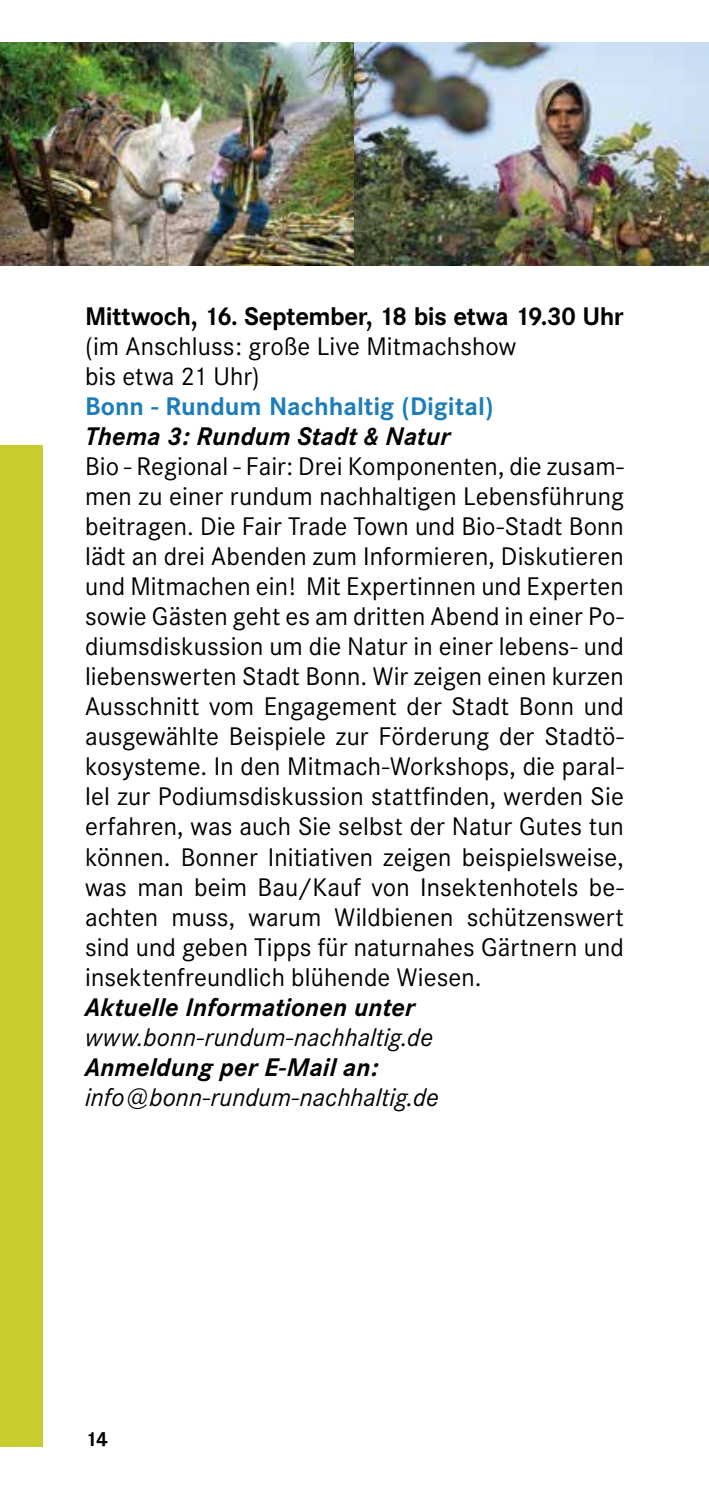
<style>
.page{position:relative;width:709px;height:1489px;background:#fff}
.page>*{position:absolute;margin:0;border:0;box-sizing:border-box;transform-origin:0 0}
.t1{font:25px/30px "Corporate SBQ";letter-spacing:.005em;color:#000}
.t2{font:italic 700 25px "Corporate SBQ";letter-spacing:.005em;color:#000}
.t3{font:italic 25px "Corporate SBQ";letter-spacing:.005em;color:#000}
.t4{font:700 25px "Corporate SBQ";letter-spacing:-.02em;color:#000}
.t5{font:700 25px "Corporate SBQ";color:#1d7dba}
.t6{font:700 20px "Corporate SBQ";color:#000}
</style>
<div class="page">
<div style="left:0;top:445px;width:43px;height:1001px;background:#c7cd2e"></div>
<img style="left:0;top:43px;width:709px;height:222px">
<p class="t4" style="left:85px;top:301px;width:540px">Mittwoch, 16. September, 18 bis etwa 19.30 Uhr</p>
<p class="t1" style="left:85px;top:332px;width:433px">(im Anschluss: große Live Mitmachshow bis etwa 21 Uhr)</p>
<p class="t5" style="left:85px;top:391px;width:410px">Bonn - Rundum Nachhaltig (Digital)</p>
<p class="t2" style="left:85px;top:421px;width:367px">Thema 3: Rundum Stadt &amp; Natur</p>
<p class="t1" style="left:85px;top:452px;width:540px;text-align:justify">Bio - Regional - Fair: Drei Komponenten, die zusam&shy;men zu einer rundum nachhaltigen Lebensführung beitragen. Die Fair Trade Town und Bio-Stadt Bonn lädt an drei Abenden zum Informieren, Diskutieren und Mitmachen ein! Mit Expertinnen und Experten sowie Gästen geht es am dritten Abend in einer Po&shy;diumsdiskussion um die Natur in einer lebens- und liebenswerten Stadt Bonn. Wir zeigen einen kurzen Ausschnitt vom Engagement der Stadt Bonn und ausgewählte Beispiele zur Förderung der Stadtö&shy;kosysteme. In den Mitmach-Workshops, die paral&shy;lel zur Podiumsdiskussion stattfinden, werden Sie erfahren, was auch Sie selbst der Natur Gutes tun können. Bonner Initiativen zeigen beispielsweise, was man beim Bau/Kauf von Insektenhotels be&shy;achten muss, warum Wildbienen schützenswert sind und geben Tipps für naturnahes Gärtnern und insektenfreundlich blühende Wiesen.</p>
<p class="t2" style="left:85px;top:991px;width:331px">Aktuelle Informationen unter</p>
<p class="t3" style="left:85px;top:1021px;width:349px">www.bonn-rundum-nachhaltig.de</p>
<p class="t2" style="left:85px;top:1051px;width:295px">Anmeldung per E-Mail an:</p>
<p class="t3" style="left:85px;top:1081px;width:355px">info@bonn-rundum-nachhaltig.de</p>
<p class="t6" style="left:85px;top:1426px;width:25px">14</p>
</div>
